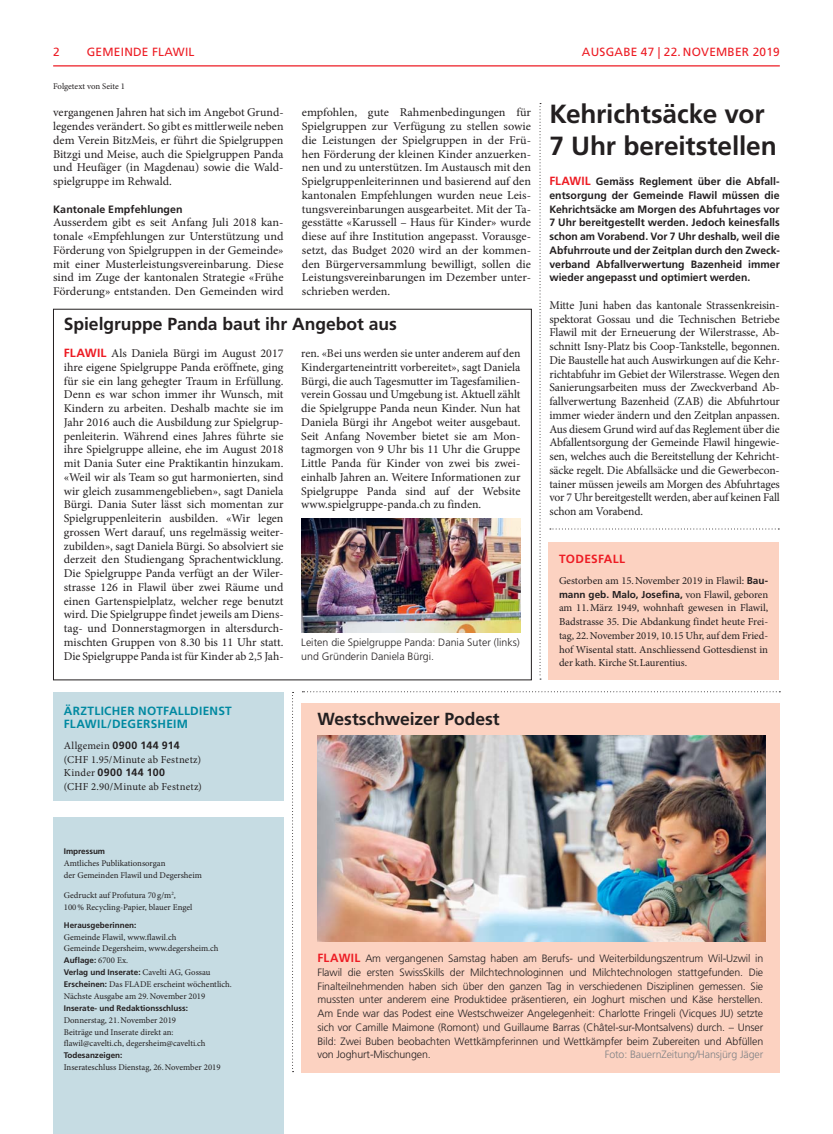
<style>
.page{position:relative;width:833px;height:1134px;background:#fff}
.page>*{position:absolute;margin:0;border:0;box-sizing:border-box;transform-origin:0 0}
.t1{font:700 26.25px/31.2px "Frutiger LT Std";letter-spacing:-.005em;color:#231f20}
.t2{font:700 17.5px "Frutiger LT Std";color:#231f20}
.t3{font:11.88px/13.8px "Minion Pro";color:#231f20;text-align:justify}
.t4{font:700 11.88px/13.8px "Frutiger LT Std";letter-spacing:.025em;color:#0089a1}
.t5{font:11.88px "Frutiger LT Std";letter-spacing:.02em;color:#ed1c24}
.t6{font:700 11.88px "Frutiger LT Std";letter-spacing:.025em;color:#ed1c24}
.t7{font:300 10.62px/13.8px "Frutiger LT Std";color:#231f20}
.t8{font:700 10.62px/13.8px "Frutiger LT Std";letter-spacing:.005em;color:#231f20;text-align:justify}
.t9{font:10.62px/13.8px "Minion Pro";letter-spacing:-.005em;color:#231f20;text-align:justify}
.t10{font:10.62px "Minion Pro";letter-spacing:.02em;color:#231f20}
.t11{font:300 10.62px "Frutiger LT Std";letter-spacing:-.01em;color:#808285}
.t12{font:700 10.62px "Frutiger LT Std";letter-spacing:.035em;color:#231f20}
.t13{font:700 10.62px "Frutiger LT Std";letter-spacing:.04em;color:#231f20}
.t14{font:700 10px "Frutiger LT Std";color:#231f20}
.t15{font:8.75px/11.9px "Minion Pro";color:#231f20}
.t16{font:700 8.12px/11.9px "Frutiger LT Std";color:#231f20}
.s1{font-family:"Frutiger LT Std";font-weight:700;color:#ed1c24}
.s2{font-family:"Minion Pro";font-weight:400}
.s3{font-size:11.88px;color:#ed1c24}
.s4{font-family:"Frutiger LT Std";font-weight:700;font-size:10px}
.s5{font-family:"Minion Pro";font-weight:400;font-size:10.62px}
.s6{font-family:"Minion Pro";font-weight:400;font-size:8.75px}
.s7{font-family:"Frutiger LT Std";font-weight:700;font-size:8.12px}
.s8{font-weight:700;font-size:11.88px;color:#ed1c24}
</style>
<div class="page">
<div style="left:53px;top:817px;width:230px;height:317px;background:#c6dce3"></div>
<div style="left:53px;top:692px;width:230px;height:109px;background:#c6dce3"></div>
<div style="left:548px;top:543px;width:230px;height:137px;background:#fcd2c1"></div>
<img style="left:301px;top:519px;width:219px;height:113px">
<div style="left:301px;top:703px;width:479px;height:369px;background:#fcd2c1"></div>
<img style="left:317px;top:735px;width:448px;height:206px">
<hr style="left:53px;top:65px;width:727px;height:1px;background:#ed1c24">
<svg style="left:292px;top:692px;width:1px;height:380px"></svg>
<svg style="left:539px;top:103px;width:2px;height:576px"></svg>
<svg style="left:302px;top:691px;width:478px;height:1px"></svg>
<svg style="left:550px;top:528px;width:229px;height:1px"></svg>
<p class="t5" style="left:53px;top:46px;width:8px">2</p>
<p class="t5" style="left:87px;top:46px;width:109px">GEMEINDE FLAWIL</p>
<p class="t5" style="left:582px;top:46px;width:199px">AUSGABE 47 | 22. NOVEMBER 2019</p>
<p class="t15" style="left:53px;top:81px;width:73px">Folgetext von Seite 1</p>
<p class="t3" style="left:53px;top:107px;width:232px">vergangenen Jahren hat sich im Angebot Grund&shy;legendes verändert. So gibt es mittlerweile neben dem Verein BitzMeis, er führt die Spielgruppen Bitzgi und Meise, auch die Spielgruppen Panda und Heufäger (in Magdenau) sowie die Wald&shy;spielgruppe im Rehwald.</p>
<p class="t8" style="left:53px;top:203px;width:131px">Kantonale Empfehlungen</p>
<p class="t3" style="left:53px;top:217px;width:232px">Ausserdem gibt es seit Anfang Juli 2018 kan&shy;tonale «Empfehlungen zur Unterstützung und Förderung von Spielgruppen in der Gemeinde» mit einer Musterleistungsvereinbarung. Diese sind im Zuge der kantonalen Strategie «Frühe Förderung» entstanden. Den Gemeinden wird</p>
<p class="t3" style="left:302px;top:107px;width:231px">empfohlen, gute Rahmenbedingungen für Spielgruppen zur Verfügung zu stellen sowie die Leistungen der Spielgruppen in der Frü&shy;hen Förderung der kleinen Kinder anzuerken&shy;nen und zu unterstützen. Im Austausch mit den Spielgruppenleiterinnen und basierend auf den kantonalen Empfehlungen wurden neue Leis&shy;tungsvereinbarungen ausgearbeitet. Mit der Ta&shy;gesstätte «Karussell – Haus für Kinder» wurde diese auf ihre Institution angepasst. Vorausge&shy;setzt, das Budget 2020 wird an der kommen&shy;den Bürgerversammlung bewilligt, sollen die Leistungsvereinbarungen im Dezember unter&shy;schrieben werden.</p>
<h2 class="t2" style="left:64px;top:315px;width:334px">Spielgruppe Panda baut ihr Angebot aus</h2>
<p class="t3" style="left:301px;top:347px;width:221px">ren. «Bei uns werden sie unter anderem auf den Kindergarteneintritt vorbereitet», sagt Daniela Bürgi, die auch Tagesmutter im Tagesfamilien&shy;verein Gossau und Umgebung ist. Aktuell zählt die Spielgruppe Panda neun Kinder. Nun hat Daniela Bürgi ihr Angebot weiter ausgebaut.<br>Seit Anfang November bietet sie am Mon&shy;tagmorgen von 9 Uhr bis 11 Uhr die Gruppe Little Panda für Kinder von zwei bis zwei&shy;einhalb Jahren an. Weitere Informationen zur Spielgruppe Panda sind auf der Website www.spielgruppe-panda.ch zu finden.</p>
<p class="t3" style="left:64px;top:347px;width:221px"><span class="s1">FLAWIL</span> Als Daniela Bürgi im August 2017 ihre eigene Spielgruppe Panda eröffnete, ging für sie ein lang gehegter Traum in Erfüllung.<br>Denn es war schon immer ihr Wunsch, mit Kindern zu arbeiten. Deshalb machte sie im Jahr 2016 auch die Ausbildung zur Spielgrup&shy;penleiterin. Während eines Jahres führte sie ihre Spielgruppe alleine, ehe im August 2018 mit Dania Suter eine Praktikantin hinzukam. «Weil wir als Team so gut harmonierten, sind wir gleich zusammengeblieben», sagt Daniela Bürgi. Dania Suter lässt sich momentan zur Spielgruppenleiterin ausbilden. «Wir legen grossen Wert darauf, uns regelmässig weiter&shy;zubilden», sagt Daniela Bürgi. So absolviert sie derzeit den Studiengang Sprachentwicklung.<br>Die Spielgruppe Panda verfügt an der Wiler&shy;strasse 126 in Flawil über zwei Räume und einen Gartenspielplatz, welcher rege benutzt wird. Die Spielgruppe findet jeweils am Diens&shy;tag- und Donnerstagmorgen in altersdurch&shy;mischten Gruppen von 8.30 bis 11 Uhr statt.<br>Die Spielgruppe Panda ist für Kinder ab 2,5 Jah-</p>
<p class="t7" style="left:301px;top:636px;width:220px">Leiten die Spielgruppe Panda: Dania Suter (links) und Gründerin Daniela Bürgi.</p>
<p class="t4" style="left:64px;top:704px;width:170px">ÄRZTLICHER NOTFALLDIENST<br>FLAWIL/DEGERSHEIM</p>
<p class="t12" style="left:64px;top:740px;width:117px"><span class="s2">Allgemein</span> 0900 144 914</p>
<p class="t10" style="left:64px;top:755px;width:139px">(CHF 1.95/Minute ab Festnetz)</p>
<p class="t13" style="left:64px;top:768px;width:103px"><span class="s2">Kinder</span> 0900 144 100</p>
<p class="t10" style="left:64px;top:783px;width:140px">(CHF 2.90/Minute ab Festnetz)</p>
<h2 class="t2" style="left:317px;top:711px;width:184px">Westschweizer Podest</h2>
<h1 class="t1" style="left:549px;top:100px;width:229px">Kehrichtsäcke vor<br>7 Uhr bereitstellen</h1>
<p class="t8" style="left:549px;top:175px;width:232px"><span class="s3">FLAWIL</span> Gemäss Reglement über die Abfall&shy;entsorgung der Gemeinde Flawil müssen die Kehrichtsäcke am Morgen des Abfuhrtages vor 7 Uhr bereitgestellt werden. Jedoch keinesfalls schon am Vorabend. Vor 7 Uhr deshalb, weil die Abfuhrroute und der Zeitplan durch den Zweck&shy;verband Abfallverwertung Bazenheid immer wieder angepasst und optimiert werden.</p>
<p class="t3" style="left:549px;top:299px;width:232px">Mitte Juni haben das kantonale Strassenkreisin&shy;spektorat Gossau und die Technischen Betriebe Flawil mit der Erneuerung der Wilerstrasse, Ab&shy;schnitt Isny-Platz bis Coop-Tankstelle, begonnen.<br>Die Baustelle hat auch Auswirkungen auf die Kehr&shy;richtabfuhr im Gebiet der Wilerstrasse. Wegen den Sanierungsarbeiten muss der Zweckverband Ab&shy;fallverwertung Bazenheid (ZAB) die Abfuhrtour immer wieder ändern und den Zeitplan anpassen.<br>Aus diesem Grund wird auf das Reglement über die Abfallentsorgung der Gemeinde Flawil hingewie&shy;sen, welches auch die Bereitstellung der Kehricht&shy;säcke regelt. Die Abfallsäcke und die Gewerbecon&shy;tainer müssen jeweils am Morgen des Abfuhrtages vor 7 Uhr bereitgestellt werden, aber auf keinen Fall schon am Vorabend.</p>
<p class="t6" style="left:559px;top:553px;width:68px">TODESFALL</p>
<p class="t9" style="left:559px;top:575px;width:211px">Gestorben am 15. November 2019 in Flawil: <span class="s4">Bau-</span></p>
<p class="t14" style="left:559px;top:589px;width:211px">mann geb. Malo, Josefina, <span class="s5">von Flawil, geboren</span></p>
<p class="t9" style="left:559px;top:602px;width:211px">am 11. März 1949, wohnhaft gewesen in Flawil, Badstrasse 35. Die Abdankung findet heute Frei&shy;tag, 22. November 2019, 10.15 Uhr, auf dem Fried&shy;hof Wisental statt. Anschliessend Gottesdienst in der kath. Kirche St. Laurentius.</p>
<p class="t16" style="left:64px;top:845px;width:43px">Impressum</p>
<p class="t15" style="left:64px;top:858px;width:140px">Amtliches Publikationsorgan<br>der Gemeinden Flawil und Degersheim</p>
<p class="t15" style="left:64px;top:890px;width:130px">Gedruckt auf Profutura 70 g/m<sup>2</sup>,<br>100 % Recycling-Papier, blauer Engel</p>
<p class="t16" style="left:64px;top:919px;width:74px">Herausgeberinnen:</p>
<p class="t15" style="left:64px;top:931px;width:156px">Gemeinde Flawil, www.flawil.ch<br>Gemeinde Degersheim, www.degersheim.ch</p>
<p class="t16" style="left:64px;top:955px;width:148px">Auflage: <span class="s6">6700 Ex.<br></span>Verlag und Inserate: <span class="s6">Cavelti AG, Gossau</span></p>
<p class="t15" style="left:64px;top:979px;width:170px"><span class="s7">Erscheinen:</span> Das FLADE erscheint wöchentlich.<br>Nächste Ausgabe am 29. November 2019</p>
<p class="t16" style="left:64px;top:1002px;width:126px">Inserate- und Redaktionsschluss:</p>
<p class="t15" style="left:64px;top:1015px;width:143px">Donnerstag, 21. November 2019<br>Beiträge und Inserate direkt an: flawil@cavelti.ch, degersheim@cavelti.ch</p>
<p class="t16" style="left:64px;top:1050px;width:60px">Todesanzeigen:</p>
<p class="t15" style="left:64px;top:1062px;width:158px">Inserateschluss Dienstag, 26. November 2019</p>
<p class="t7" style="left:317px;top:952px;width:447px;text-align:justify"><span class="s8">FLAWIL</span> Am vergangenen Samstag haben am Berufs- und Weiterbildungszentrum Wil-Uzwil in Flawil die ersten SwissSkills der Milchtechnologinnen und Milchtechnologen stattgefunden. Die Finalteilnehmenden haben sich über den ganzen Tag in verschiedenen Disziplinen gemessen. Sie mussten unter anderem eine Produktidee präsentieren, ein Joghurt mischen und Käse herstellen.<br>Am Ende war das Podest eine Westschweizer Angelegenheit: Charlotte Fringeli (Vicques JU) setzte sich vor Camille Maimone (Romont) und Guillaume Barras (Châtel-sur-Montsalvens) durch. – Unser Bild: Zwei Buben beobachten Wettkämpferinnen und Wettkämpfer beim Zubereiten und Abfüllen von Joghurt-Mischungen.</p>
<p class="t11" style="left:605px;top:1049px;width:160px">Foto: BauernZeitung/Hansjürg Jäger</p>
</div>
